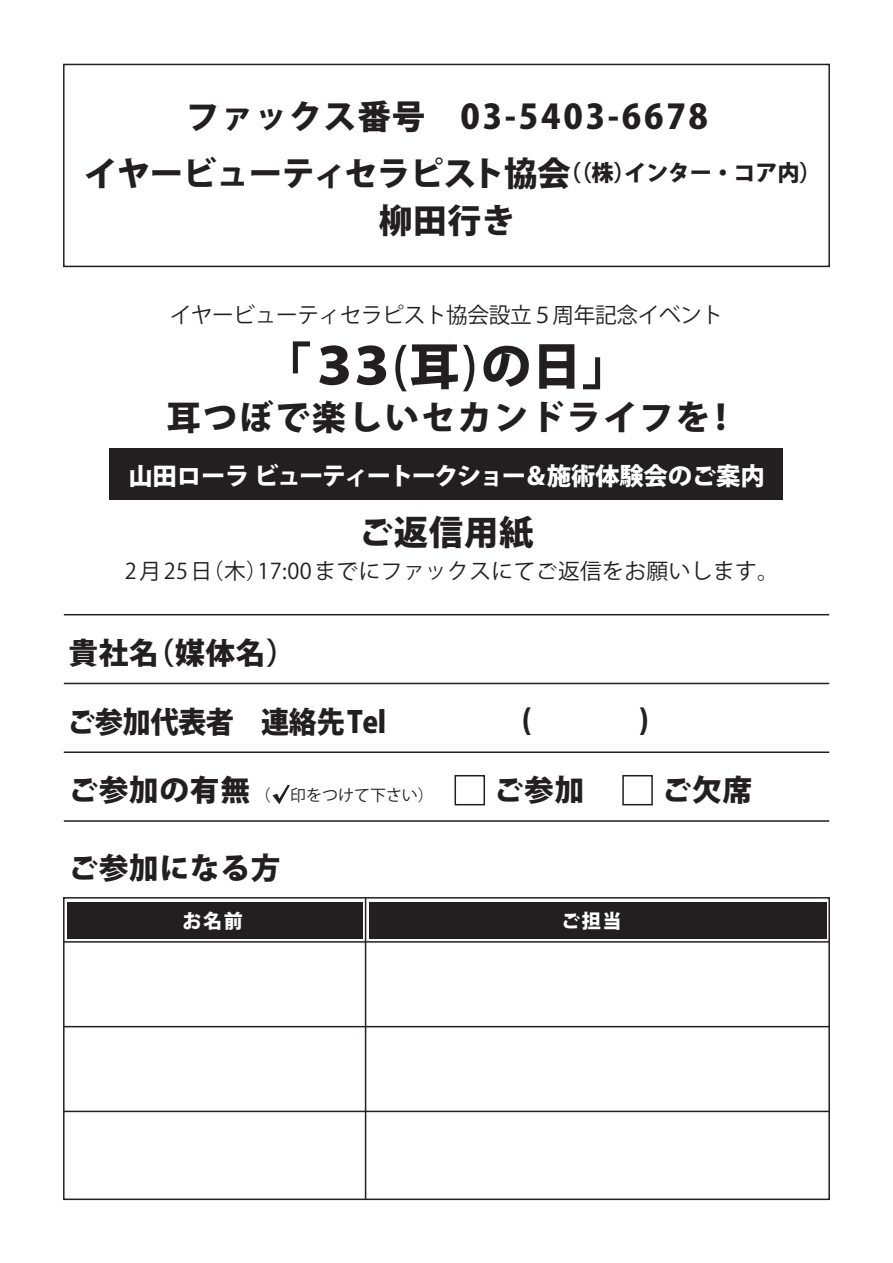
<style>
.page{position:relative;width:893px;height:1263px;background:#fff}
.page>*{position:absolute;margin:0;border:0;box-sizing:border-box;transform-origin:0 0}
.t1{font:800 50.4px "Koz Go Pr 6 N";color:#231f20}
.t2{font:800 34.35px "Koz Go Pr 6 N";letter-spacing:.06em;color:#231f20}
.t3{font:800 33.6px/56.1px "Koz Go Pr 6 N";letter-spacing:-.02em;color:#231f20;text-align:center}
.t4{font:800 33.6px "Koz Go Pr 6 N";letter-spacing:.02em;color:#231f20}
.t5{font:800 29.7px "Koz Go Pr 6 N";letter-spacing:.02em;color:#231f20}
.t6{font:800 29.7px "Koz Go Pr 6 N";letter-spacing:-.02em;color:#231f20;scale:.95 1}
.t7{font:800 24.45px "Koz Go Pr 6 N";letter-spacing:-.01em;color:#fff}
.t8{font:21.75px "Koz Go Pr 6 N";letter-spacing:.02em;color:#231f20}
.t9{font:21.75px "Koz Go Pr 6 N";letter-spacing:-.02em;color:#231f20}
.t10{font:800 19.2px "Koz Go Pr 6 N";letter-spacing:.08em;color:#fff}
.t11{font:15.9px "Koz Go Pr 6 N";color:#231f20}
.s1{font-size:22.35px}
.s2{font-weight:500}
</style>
<div class="page">
<div style="left:369px;top:902px;width:457px;height:36px;background:#231f20"></div>
<div style="left:67px;top:902px;width:295px;height:36px;background:#231f20"></div>
<div style="left:110px;top:448px;width:673px;height:52px;background:#231f20"></div>
<div style="left:63px;top:897px;width:767px;height:303px;border:2px solid #231f20"></div>
<div style="left:63px;top:64px;width:767px;height:203px;border:2px solid #231f20"></div>
<hr style="left:64px;top:683px;width:765px;height:1px;background:#231f20">
<hr style="left:64px;top:614px;width:765px;height:1px;background:#231f20">
<hr style="left:64px;top:820px;width:765px;height:2px;background:#231f20">
<hr style="left:64px;top:941px;width:765px;height:2px;background:#231f20">
<hr style="left:64px;top:1026px;width:765px;height:1px;background:#231f20">
<hr style="left:365px;top:898px;width:1px;height:301px;background:#231f20">
<hr style="left:64px;top:1111px;width:765px;height:1px;background:#231f20">
<hr style="left:64px;top:751px;width:765px;height:2px;background:#231f20">
<div style="left:455px;top:775px;width:30px;height:30px;border:2px solid #231f20"></div>
<div style="left:622px;top:775px;width:31px;height:30px;border:2px solid #231f20"></div>
<svg style="left:272px;top:785px;width:18px;height:19px"></svg>
<p class="t3" style="left:84px;top:90px;width:739px">ファックス番号　03-5403-6678<br>イヤービューティセラピスト協会<span class="s1">（（株）インター・コア内）</span></p>
<p class="t4" style="left:379px;top:201px;width:138px">柳田行き</p>
<p class="t9" style="left:170px;top:303px;width:555px">イヤービューティセラピスト協会設立５周年記念イベント</p>
<h1 class="t1" style="left:261px;top:338px;width:373px">「３３<span class="s2">(</span>耳<span class="s2">)</span>の日」</h1>
<p class="t2" style="left:166px;top:398px;width:561px">耳つぼで楽しいセカンドライフを!</p>
<p class="t7" style="left:128px;top:462px;width:638px">山田ローラ ビューティートークショー＆施術体験会のご案内</p>
<p class="t2" style="left:359px;top:512px;width:176px">ご返信用紙</p>
<p class="t8" style="left:125px;top:559px;width:656px">2月25日（木）17:00までにファックスにてご返信をお願いします。</p>
<p class="t5" style="left:69px;top:637px;width:229px">貴社名（媒体名）</p>
<p class="t6" style="left:67px;top:705px;width:337px">ご参加代表者　連絡先Tel</p>
<p class="t5" style="left:69px;top:773px;width:183px">ご参加の有無</p>
<p class="t11" style="left:255px;top:786px;width:181px">（　 印をつけて下さい）</p>
<p class="t5" style="left:494px;top:773px;width:92px">ご参加</p>
<p class="t5" style="left:662px;top:773px;width:92px">ご欠席</p>
<p class="t5" style="left:69px;top:852px;width:213px">ご参加になる方</p>
<p class="t10" style="left:183px;top:910px;width:62px">お名前</p>
<p class="t10" style="left:561px;top:910px;width:62px">ご担当</p>
</div>
